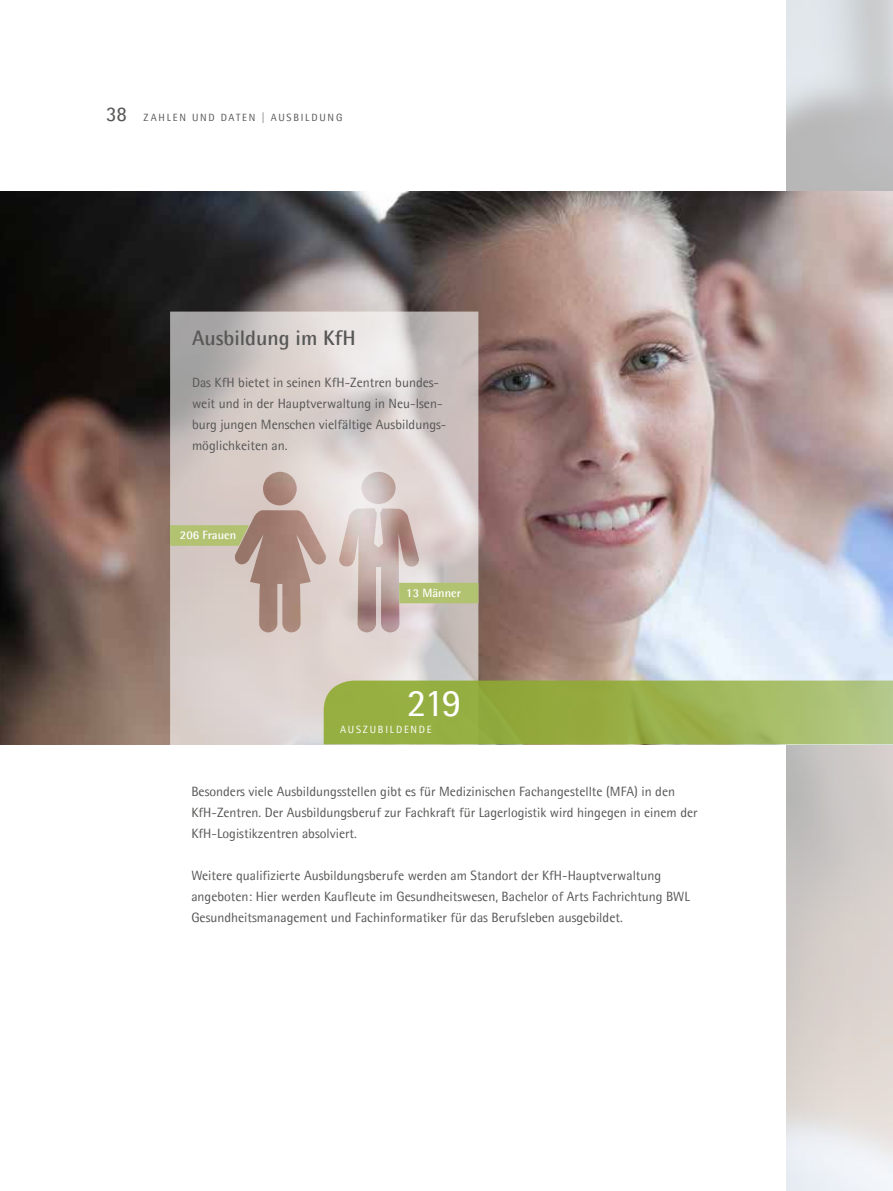
<style>
.page{position:relative;width:893px;height:1191px;background:#fff}
.page>*{position:absolute;margin:0;border:0;box-sizing:border-box;transform-origin:0 0}
.t1{font:39px "Agfa Rotis Semisans";color:#fff}
.t2{font:700 21px "Agfa Rotis Semisans";color:#575756}
.t3{font:13.5px/21px "Agfa Rotis Semisans";color:#575756}
.t4{font:700 12px "Agfa Rotis Semisans";color:#fff}
.t5{font:10.5px "Agfa Rotis Semisans";letter-spacing:.165em;color:#575756}
.t6{font:10.5px "Agfa Rotis Semisans";color:#fff}
.s1{font-size:21px}
</style>
<div class="page">
<img style="left:0;top:191px;width:893px;height:553px">
<svg style="left:170px;top:311px;width:308px;height:434px;background:#d1c5c2"></svg>
<svg style="left:170px;top:525px;width:79px;height:21px;background:#b0be73"></svg>
<div style="left:399px;top:583px;width:79px;height:20px;background:#b1c371"></div>
<svg style="left:324px;top:680px;width:569px;height:64px;background:#9db352"></svg>
<p class="t5" style="left:106px;top:111px;width:74px"><span class="s1">38</span> Zahlen</p>
<p class="t5" style="left:192px;top:111px;width:9px">und</p>
<p class="t5" style="left:221px;top:111px;width:16px">Daten</p>
<p class="t5" style="left:261px;top:111px;width:59px">| Au Sb ildung</p>
<h2 class="t2" style="left:192px;top:325px;width:165px">Ausbildung im KfH</h2>
<p class="t3" style="left:192px;top:372px;width:256px">Das KfH bietet in seinen KfH -Zentren bundes&shy;weit und in der Hauptverwaltung in Neu-Isen&shy;burg jungen Menschen vielfältige Ausbildungs&shy;möglichkeiten an.</p>
<p class="t4" style="left:180px;top:528px;width:58px">206 Frauen</p>
<p class="t4" style="left:406px;top:585px;width:56px">13 Männer</p>
<h1 class="t1" style="left:407px;top:679px;width:56px">219</h1>
<p class="t6" style="left:340px;top:723px;width:16px">Auszub</p>
<p class="t6" style="left:385px;top:723px;width:19px">ildende</p>
<p class="t3" style="left:191px;top:781px;width:508px">Besonders viele Ausbildungsstellen gibt es für Medizinischen Fachangestellte (M FA) in den<br>KfH-Zentren. Der Ausbildungsberuf zur Fachkraft für Lagerlogistik wird hingegen in einem der<br>KfH -Logistikzentren absolviert.</p>
<p class="t3" style="left:191px;top:865px;width:499px">Weitere qualifizierte Ausbildungsberufe werden am Standort der KfH-Hauptverwaltung angeboten: H ier werden Kaufleute im Gesundheitswesen, Bachelor of Arts Fachrichtung BWL<br>Gesundheitsmanagement und Fachinformatiker für das Berufsleben ausgebildet.</p>
</div>
